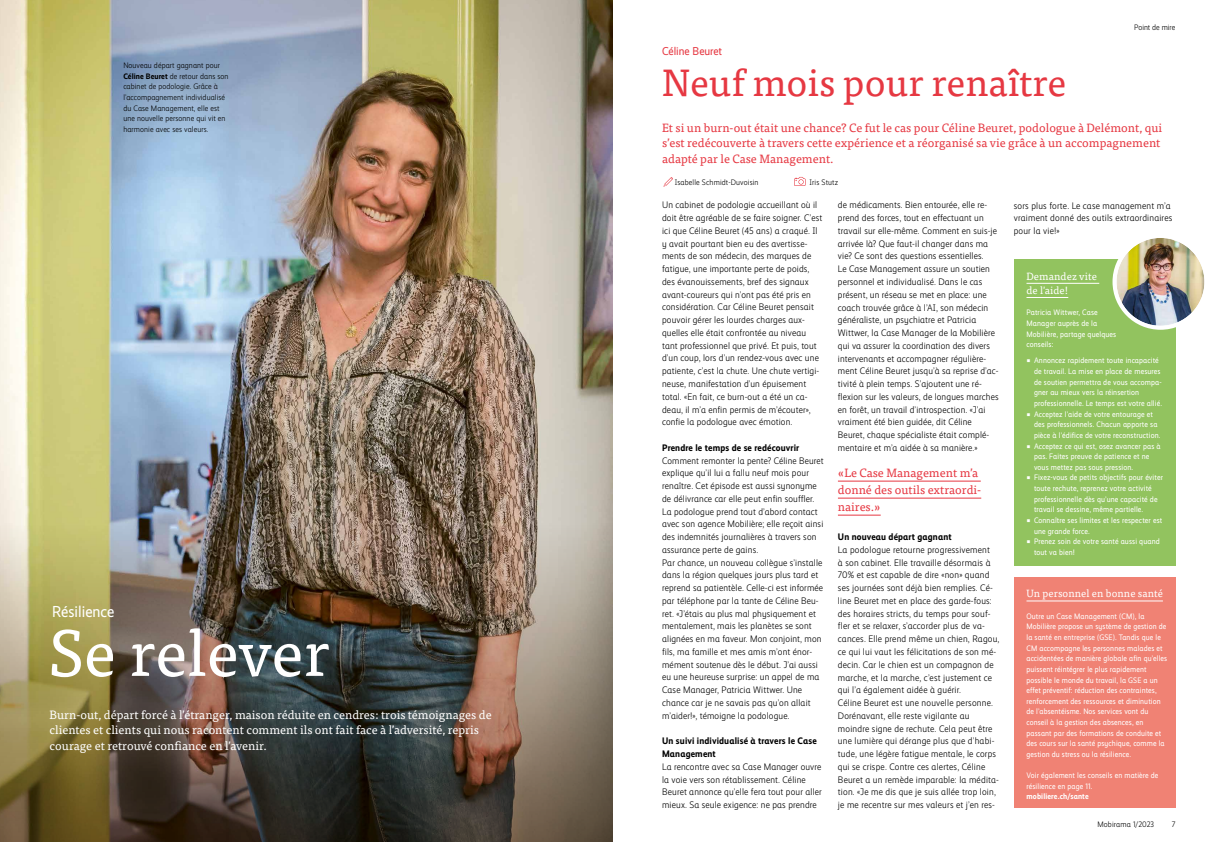
<style>
.page{position:relative;width:1225px;height:842px;background:#fff}
.page>*{position:absolute;margin:0;border:0;box-sizing:border-box;transform-origin:0 0}
.t1{font:65px "Tisa Pro";color:#fff}
.t2{font:38px "Tisa Pro";color:#e63842}
.t3{font:16px "Mobiliar Realist";color:#fff}
.t4{font:12px/17px "Tisa Pro";color:#e63842}
.t5{font:12px/15.6px "Tisa Pro";color:#fff}
.t6{font:11.5px "Mobiliar Realist";color:#e63842}
.t7{font:10.5px/14.2px "Tisa Pro";letter-spacing:.01em;color:#fff}
.t8{font:300 9.5px/12.8px "Mobiliar Realist";letter-spacing:.015em;color:#000}
.t9{font:700 9.5px/12.8px "Mobiliar Realist";letter-spacing:.015em;color:#000}
.t10{font:8px/10.6px "Mobiliar Realist";letter-spacing:.015em;color:#fff}
.t11{font:300 8px/10.6px "Mobiliar Realist";letter-spacing:.01em;color:#000}
.t12{font:700 8px "Mobiliar Realist";letter-spacing:.015em;color:#fff}
.s1{font-weight:700}
</style>
<div class="page">
<img style="left:0;top:0;width:612px;height:489px">
<img style="left:0;top:489px;width:612px;height:353px">
<div style="left:1013px;top:259px;width:162px;height:307px;background:#92c35f"></div>
<hr style="left:1026px;top:283px;width:73px;height:1px;background:#fff">
<hr style="left:1026px;top:297px;width:42px;height:1px;background:#fff">
<div style="left:1013px;top:577px;width:162px;height:231px;background:#f08274"></div>
<hr style="left:1026px;top:601px;width:137px;height:1px;background:#fff">
<div style="left:1114px;top:236px;width:92px;height:92px;background:#fff;border-radius:50%"></div>
<img style="left:1116px;top:238px;width:88px;height:88px;border-radius:44px">
<div style="left:1112px;top:234px;width:96px;height:96px;border:4px solid #fff;border-radius:50%"></div>
<hr style="left:838px;top:481px;width:142px;height:1px;background:#e63842">
<hr style="left:838px;top:498px;width:143px;height:1px;background:#e63842">
<hr style="left:838px;top:515px;width:42px;height:1px;background:#e63842">
<svg style="left:663px;top:177px;width:10px;height:10px"></svg>
<svg style="left:794px;top:177px;width:11px;height:9px"></svg>
<p class="t11" style="left:123px;top:60px;width:107px">Nouveau départ gagnant pour<br><span class="s1">Céline Beuret</span> de retour dans son cabinet de podologie. Grâce à l’accompagnement individualisé du Case Management, elle est une nouvelle personne qui vit en harmonie avec ses valeurs.</p>
<h3 class="t3" style="left:52px;top:602px;width:64px">Résilience</h3>
<h1 class="t1" style="left:49px;top:605px;width:282px">Se relever</h1>
<p class="t5" style="left:50px;top:706px;width:443px">Burn-out, départ forcé à l’étranger, maison réduite en cendres: trois témoignages de clientes et clients qui nous racontent comment ils ont fait face à l’adversité, repris courage et retrouvé confiance en l’avenir.</p>
<p class="t6" style="left:662px;top:45px;width:62px">Céline Beuret</p>
<h2 class="t2" style="left:662px;top:54px;width:406px">Neuf mois pour renaître</h2>
<p class="t11" style="left:1134px;top:22px;width:43px">Point de mire</p>
<p class="t4" style="left:662px;top:119px;width:501px;line-height:15.6px">Et si un burn-out était une chance? Ce fut le cas pour Céline Beuret, podologue à Delémont, qui s’est redécouverte à travers cette expérience et a réorganisé sa vie grâce à un accompagnement adapté par le Case Management.</p>
<p class="t11" style="left:675px;top:177px;width:85px">Isabelle Schmidt-Duvoisin</p>
<p class="t11" style="left:809px;top:177px;width:30px">Iris Stutz</p>
<p class="t8" style="left:662px;top:199px;width:162px">Un cabinet de podologie accueillant où il doit être agréable de se faire soigner. C’est ici que Céline Beuret (45 ans) a craqué. Il y avait pourtant bien eu des avertisse&shy;ments de son médecin, des marques de fatigue, une importante perte de poids, des évanouissements, bref des signaux avant-coureurs qui n’ont pas été pris en considération. Car Céline Beuret pensait pouvoir gérer les lourdes charges aux&shy;quelles elle était confrontée au niveau tant professionnel que privé. Et puis, tout d’un coup, lors d’un rendez-vous avec une patiente, c’est la chute. Une chute vertigi&shy;neuse, manifestation d’un épuisement total. «En fait, ce burn-out a été un ca&shy;deau, il m’a enfin permis de m’écouter», confie la podologue avec émotion.</p>
<p class="t9" style="left:662px;top:441px;width:139px">Prendre le temps de se redécouvrir</p>
<p class="t8" style="left:662px;top:454px;width:163px">Comment remonter la pente? Céline Beuret explique qu’il lui a fallu neuf mois pour renaître. Cet épisode est aussi synonyme de délivrance car elle peut enfin souffler.<br>La podologue prend tout d’abord contact avec son agence Mobilière; elle reçoit ainsi des indemnités journalières à travers son assurance perte de gains.<br>Par chance, un nouveau collègue s’installe dans la région quelques jours plus tard et reprend sa patientèle. Celle-ci est informée par téléphone par la tante de Céline Beu&shy;ret. «J’étais au plus mal physiquement et mentalement, mais les planètes se sont alignées en ma faveur. Mon conjoint, mon fils, ma famille et mes amis m’ont énor&shy;mément soutenue dès le début. J’ai aussi eu une heureuse surprise: un appel de ma Case Manager, Patricia Wittwer. Une chance car je ne savais pas qu’on allait m’aider!», témoigne la podologue.</p>
<p class="t9" style="left:662px;top:735px;width:156px">Un suivi individualisé à travers le Case<br>Management</p>
<p class="t8" style="left:662px;top:760px;width:161px">La rencontre avec sa Case Manager ouvre la voie vers son rétablissement. Céline Beuret annonce qu’elle fera tout pour aller mieux. Sa seule exigence: ne pas prendre</p>
<p class="t8" style="left:838px;top:199px;width:162px">de médicaments. Bien entourée, elle re&shy;prend des forces, tout en effectuant un travail sur elle-même. Comment en suis-je arrivée là? Que faut-il changer dans ma vie? Ce sont des questions essentielles.<br>Le Case Management assure un soutien personnel et individualisé. Dans le cas présent, un réseau se met en place: une coach trouvée grâce à l’AI, son médecin généraliste, un psychiatre et Patricia Wittwer, la Case Manager de la Mobilière qui va assurer la coordination des divers intervenants et accompagner régulière&shy;ment Céline Beuret jusqu’à sa reprise d’ac&shy;tivité à plein temps. S’ajoutent une ré&shy;flexion sur les valeurs, de longues marches en forêt, un travail d’introspection. «J’ai vraiment été bien guidée, dit Céline Beuret, chaque spécialiste était complé&shy;mentaire et m’a aidée à sa manière.»</p>
<p class="t4" style="left:838px;top:464px;width:145px">«Le Case Management m’a donné des outils extraordi&shy;naires.»</p>
<p class="t9" style="left:838px;top:530px;width:115px">Un nouveau départ gagnant</p>
<p class="t8" style="left:838px;top:543px;width:163px">La podologue retourne progressivement<br>à son cabinet. Elle travaille désormais à 70% et est capable de dire «non» quand ses journées sont déjà bien remplies. Cé&shy;line Beuret met en place des garde-fous: des horaires stricts, du temps pour souf&shy;fler et se relaxer, s’accorder plus de va&shy;cances. Elle prend même un chien, Ragou, ce qui lui vaut les félicitations de son mé&shy;decin. Car le chien est un compagnon de marche, et la marche, c’est justement ce qui l’a également aidée à guérir.<br>Céline Beuret est une nouvelle personne.<br>Dorénavant, elle reste vigilante au moindre signe de rechute. Cela peut être une lumière qui dérange plus que d’habi&shy;tude, une légère fatigue mentale, le corps qui se crispe. Contre ces alertes, Céline Beuret a un remède imparable: la médita&shy;tion. «Je me dis que je suis allée trop loin, je me recentre sur mes valeurs et j’en res-</p>
<p class="t8" style="left:1013px;top:199px;width:160px">sors plus forte. Le case management m’a vraiment donné des outils extraordinaires pour la vie!»</p>
<p class="t7" style="left:1026px;top:268px;width:72px">Demandez vite de l'aide!</p>
<p class="t10" style="left:1026px;top:307px;width:91px">Patricia Wittwer, Case<br>Manager auprès de la<br>Mobilière, partage quelques conseils:</p>
<p class="t10" style="left:1034px;top:355px;width:130px;text-indent:-7px">■ Annoncez rapidement toute incapacité de travail. La mise en place de mesures de soutien permettra de vous accompa&shy;gner au mieux vers la réinsertion professionnelle. Le temps est votre allié.</p>
<p class="t10" style="left:1034px;top:409px;width:128px;text-indent:-8px">■ Acceptez l’aide de votre entourage et des professionnels. Chacun apporte sa pièce à l’édifice de votre reconstruction.</p>
<p class="t10" style="left:1034px;top:440px;width:128px;text-indent:-8px">■ Acceptez ce qui est, osez avancer pas à pas. Faites preuve de patience et ne vous mettez pas sous pression.</p>
<p class="t10" style="left:1034px;top:472px;width:130px;text-indent:-8px">■ Fixez-vous de petits objectifs pour éviter toute rechute, reprenez votre activité professionnelle dès qu’une capacité de travail se dessine, même partielle.</p>
<p class="t10" style="left:1034px;top:515px;width:130px;text-indent:-8px">■ Connaître ses limites et les respecter est une grande force.</p>
<p class="t10" style="left:1034px;top:536px;width:127px;text-indent:-8px">■ Prenez soin de votre santé aussi quand tout va bien!</p>
<p class="t7" style="left:1026px;top:586px;width:138px">Un personnel en bonne santé</p>
<p class="t10" style="left:1026px;top:611px;width:142px">Outre un Case Management (CM), la Mobilière propose un système de gestion de la santé en entreprise (GSE). Tandis que le CM accompagne les personnes malades et accidentées de manière globale afin qu’elles puissent réintégrer le plus rapidement possible le monde du travail, la GSE a un effet préventif: réduction des contraintes, renforcement des ressources et diminution de l’absentéisme. Nos services vont du conseil à la gestion des absences, en passant par des formations de conduite et des cours sur la santé psychique, comme la gestion du stress ou la résilience.</p>
<p class="t10" style="left:1026px;top:770px;width:133px">Voir également les conseils en matière de résilience en page 11.</p>
<p class="t12" style="left:1026px;top:792px;width:64px">mobiliere.ch/sante</p>
<p class="t11" style="left:1097px;top:819px;width:58px">Mobirama 1/2023</p>
<p class="t11" style="left:1171px;top:819px;width:5px">7</p>
</div>
